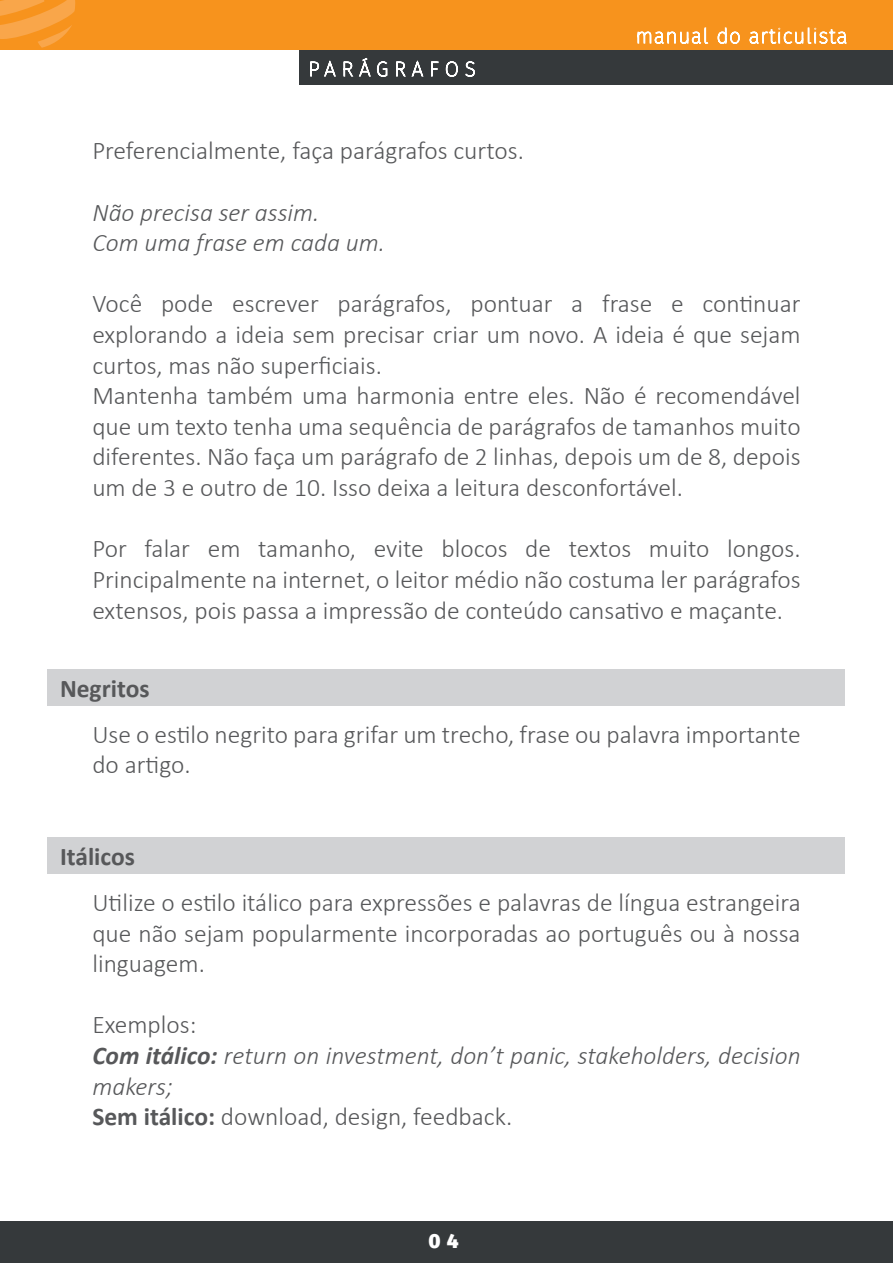
<style>
.page{position:relative;width:893px;height:1263px;background:#fff}
.page>*{position:absolute;margin:0;border:0;box-sizing:border-box;transform-origin:0 0}
.t1{font:300 25.5px/30.6px "Calibri";color:#57585a}
.t2{font:italic 300 25.5px/30.6px "Calibri";color:#57585a}
.t3{font:700 25.5px "Calibri";color:#57585a}
.t4{font:800 20.25px "Fira Sans";color:#fff}
.s1{font-style:normal}
.s2{font-weight:700}
.s3{font-weight:700;font-style:normal}
</style>
<div class="page">
<div style="left:300px;top:14px;width:593px;height:71px;background:#35393b"></div>
<div style="left:0;top:0;width:893px;height:50px;background:#f7931d"></div>
<svg style="left:0;top:0;width:75px;height:48px"></svg>
<svg style="left:310px;top:60px;width:26px;height:17px"></svg>
<svg style="left:343px;top:58px;width:45px;height:19px"></svg>
<svg style="left:396px;top:60px;width:79px;height:17px"></svg>
<svg style="left:637px;top:27px;width:72px;height:17px"></svg>
<svg style="left:717px;top:27px;width:23px;height:17px"></svg>
<svg style="left:749px;top:27px;width:98px;height:17px"></svg>
<div style="left:48px;top:669px;width:797px;height:36px;background:#d1d2d4"></div>
<div style="left:0;top:1221px;width:893px;height:42px;background:#35393b"></div>
<div style="left:48px;top:837px;width:797px;height:36px;background:#d1d2d4"></div>
<p class="t1" style="left:92px;top:135px;width:433px">Preferencialmente, faça parágrafos curtos.</p>
<p class="t2" style="left:92px;top:197px;width:294px">Não precisa ser assim.<br>Com uma frase em cada um.</p>
<p class="t1" style="left:92px;top:288px;width:710px">Você pode escrever parágrafos, pontuar a frase e continuar explorando a ideia sem precisar criar um novo. A ideia é que sejam curtos, mas não superficiais.<br>Mantenha também uma harmonia entre eles. Não é recomendável que um texto tenha uma sequência de parágrafos de tamanhos muito diferentes. Não faça um parágrafo de 2 linhas, depois um de 8, depois um de 3 e outro de 10. Isso deixa a leitura desconfortável.</p>
<p class="t1" style="left:92px;top:533px;width:710px;text-align:justify">Por falar em tamanho, evite blocos de textos muito longos.<br>Principalmente na internet, o leitor médio não costuma ler parágrafos extensos, pois passa a impressão de conteúdo cansativo e maçante.</p>
<p class="t3" style="left:60px;top:672px;width:91px">Negritos</p>
<p class="t1" style="left:92px;top:719px;width:710px">Use o estilo negrito para grifar um trecho, frase ou palavra importante do artigo.</p>
<p class="t3" style="left:60px;top:840px;width:77px">Itálicos</p>
<p class="t1" style="left:92px;top:887px;width:710px;text-align:justify">Utilize o estilo itálico para expressões e palavras de língua estrangeira que não sejam popularmente incorporadas ao português ou à nossa linguagem.</p>
<p class="t2" style="left:92px;top:1009px;width:710px"><span class="s1">Exemplos:<br></span><span class="s2">Com itálico:</span> return on investment, don’t panic, stakeholders, decision makers;<br><span class="s3">Sem itálico:</span> <span class="s1">download, design, feedback.</span></p>
<p class="t4" style="left:428px;top:1222px;width:32px">0 4</p>
</div>
